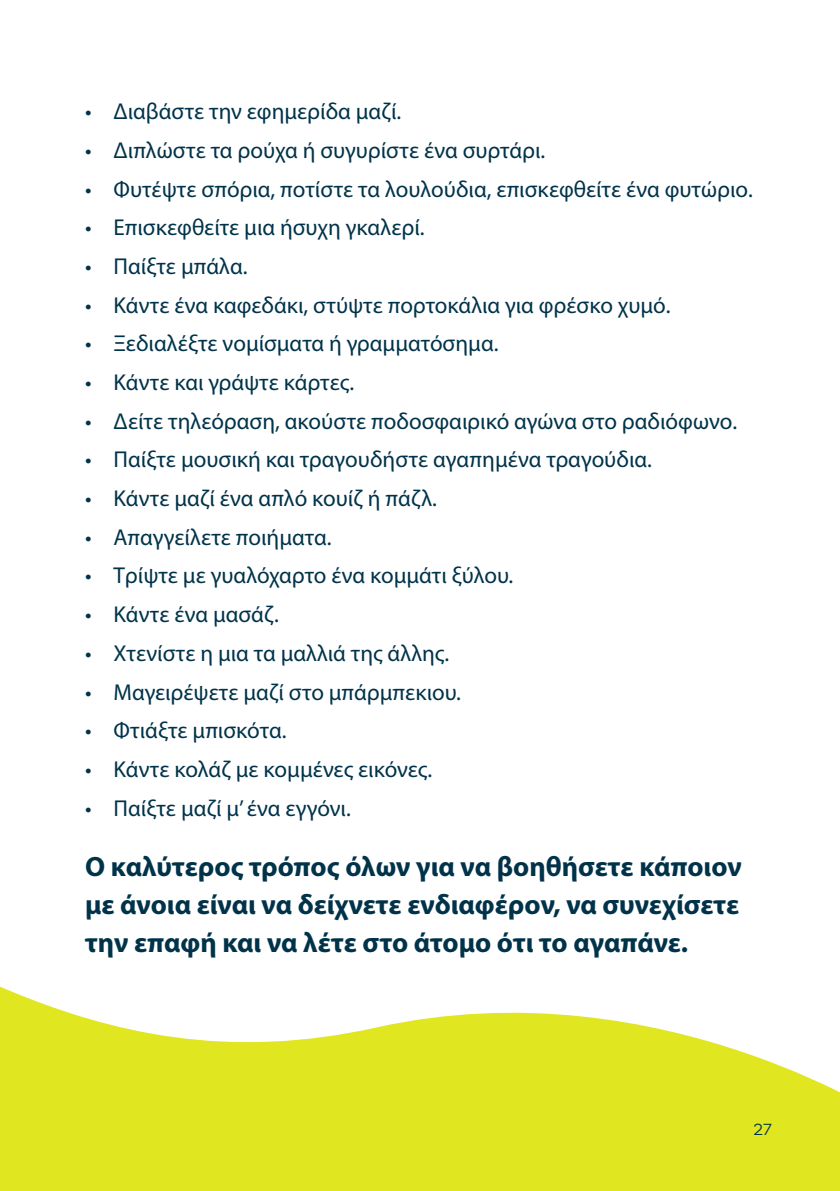
<style>
.page{position:relative;width:840px;height:1191px;background:#fff}
.page>*{position:absolute;margin:0;border:0;box-sizing:border-box;transform-origin:0 0}
.t1{font:700 28px/38px "Myriad Pro";color:#00334a;text-align:justify}
.t2{font:23px "Myriad Pro";color:#00334a}
.t3{font:16px "Filson Pro";color:#00334a}
</style>
<div class="page">
<svg style="left:0;top:986px;width:839px;height:205px;fill:#e0e721"></svg>
<p class="t2" style="left:85px;top:97px;width:317px">• Διαβάστε την εφημερίδα μαζί.</p>
<p class="t2" style="left:85px;top:136px;width:461px">• Διπλώστε τα ρούχα ή συγυρίστε ένα συρτάρι.</p>
<p class="t2" style="left:85px;top:175px;width:669px">• Φυτέψτε σπόρια, ποτίστε τα λουλούδια, επισκεφθείτε ένα φυτώριο.</p>
<p class="t2" style="left:85px;top:213px;width:341px">• Επισκεφθείτε μια ήσυχη γκαλερί.</p>
<p class="t2" style="left:85px;top:252px;width:164px">• Παίξτε μπάλα.</p>
<p class="t2" style="left:85px;top:291px;width:586px">• Κάντε ένα καφεδάκι, στύψτε πορτοκάλια για φρέσκο χυμό.</p>
<p class="t2" style="left:85px;top:329px;width:414px">• Ξεδιαλέξτε νομίσματα ή γραμματόσημα.</p>
<p class="t2" style="left:85px;top:368px;width:270px">• Κάντε και γράψτε κάρτες.</p>
<p class="t2" style="left:85px;top:407px;width:653px">• Δείτε τηλεόραση, ακούστε ποδοσφαιρικό αγώνα στο ραδιόφωνο.</p>
<p class="t2" style="left:85px;top:445px;width:568px">• Παίξτε μουσική και τραγουδήστε αγαπημένα τραγούδια.</p>
<p class="t2" style="left:85px;top:484px;width:353px">• Κάντε μαζί ένα απλό κουίζ ή πάζλ.</p>
<p class="t2" style="left:85px;top:523px;width:248px">• Απαγγείλετε ποιήματα.</p>
<p class="t2" style="left:85px;top:561px;width:429px">• Τρίψτε με γυαλόχαρτο ένα κομμάτι ξύλου.</p>
<p class="t2" style="left:85px;top:600px;width:195px">• Κάντε ένα μασάζ.</p>
<p class="t2" style="left:85px;top:639px;width:365px">• Χτενίστε η μια τα μαλλιά της άλλης.</p>
<p class="t2" style="left:85px;top:677px;width:377px">• Μαγειρέψετε μαζί στο μπάρμπεκιου.</p>
<p class="t2" style="left:85px;top:716px;width:203px">• Φτιάξτε μπισκότα.</p>
<p class="t2" style="left:85px;top:755px;width:348px">• Κάντε κολάζ με κομμένες εικόνες.</p>
<p class="t2" style="left:85px;top:793px;width:267px">• Παίξτε μαζί μ’ ένα εγγόνι.</p>
<p class="t1" style="left:85px;top:847px;width:657px">Ο καλύτερος τρόπος όλων για να βοηθήσετε κάποιον με άνοια είναι να δείχνετε ενδιαφέρον, να συνεχίσετε την επαφή και να λέτε στο άτομο ότι το αγαπάνε.</p>
<p class="t3" style="left:753px;top:1118px;width:20px">27</p>
</div>
